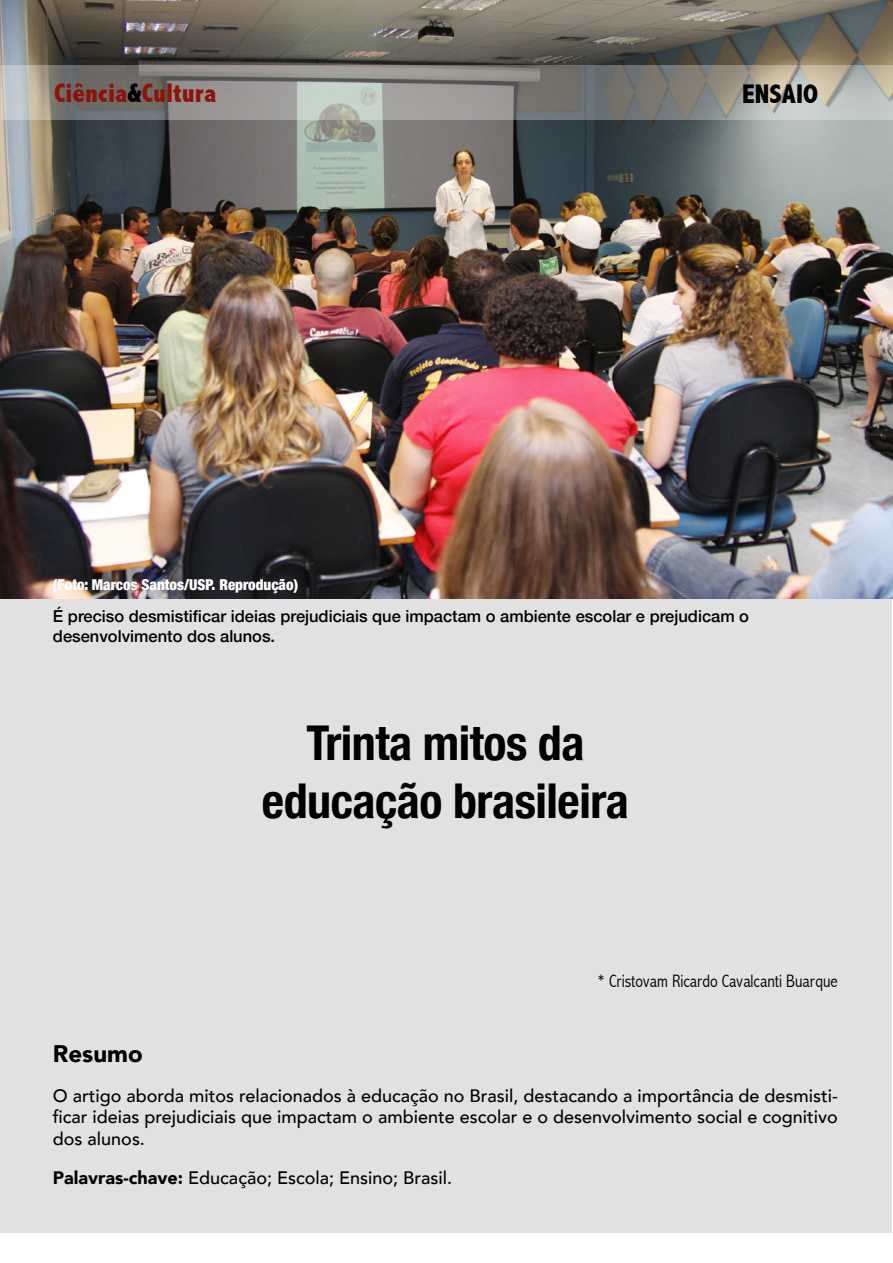
<style>
.page{position:relative;width:893px;height:1263px;background:#fff}
.page>*{position:absolute;margin:0;border:0;box-sizing:border-box;transform-origin:0 0}
.t1{font:700 condensed 48px/57.6px "Helvetica Neue";letter-spacing:-.01em;color:#000;text-align:center}
.t2{font:800 condensed 27px "Abadi";color:#8d140b}
.t3{font:800 condensed 27px "Abadi";color:#000}
.t4{font:900 24px "Avenir";color:#000}
.t5{font:500 18px/21.6px "Avenir";color:#000;text-align:justify}
.t6{font:300 condensed 18px "Abadi";color:#000}
.t7{font:500 16.5px/19.8px "Helvetica Neue";color:#000}
.t8{font:900 condensed 15px "Helvetica Neue";color:#fff}
.s1{color:#000}
.s2{font-weight:900}
</style>
<div class="page">
<div style="left:0;top:517px;width:892px;height:716px;background:#e1e1e1"></div>
<img style="left:0;top:0;width:893px;height:599px">
<svg style="left:1px;top:66px;width:892px;height:54px;background:#959590"></svg>
<h2 class="t2" style="left:54px;top:77px;width:164px">Ciência<span class="s1">&amp;</span>Cultura</h2>
<h2 class="t3" style="left:742px;top:78px;width:77px">ENSAIO</h2>
<p class="t8" style="left:53px;top:572px;width:247px">(Foto: Marcos Santos/USP. Reprodução)</p>
<p class="t7" style="left:53px;top:605px;width:698px">É preciso desmistificar ideias prejudiciais que impactam o ambiente escolar e prejudicam o desenvolvimento dos alunos.</p>
<h1 class="t1" style="left:262px;top:711px;width:369px">Trinta mitos da educação brasileira</h1>
<p class="t6" style="left:597px;top:971px;width:242px">* Cristovam Ricardo Cavalcanti Buarque</p>
<h3 class="t4" style="left:53px;top:1033px;width:91px">Resumo</h3>
<p class="t5" style="left:53px;top:1083px;width:786px">O artigo aborda mitos relacionados à educação no Brasil, destacando a importância de desmisti&shy;ficar ideias prejudiciais que impactam o ambiente escolar e o desenvolvimento social e cognitivo dos alunos.</p>
<p class="t5" style="left:53px;top:1166px;width:401px"><span class="s2">Palavras-chave:</span> Educação; Escola; Ensino; Brasil.</p>
</div>
